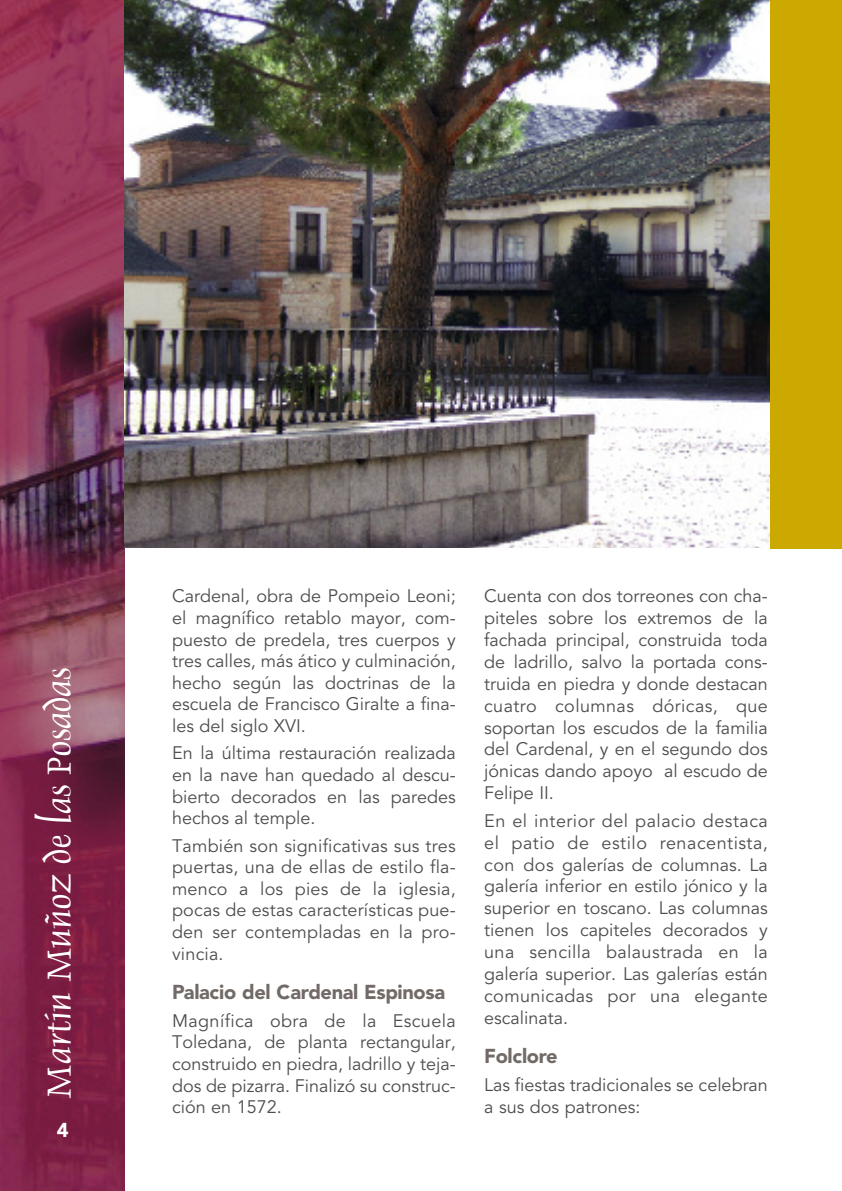
<style>
.page{position:relative;width:842px;height:1191px;background:#fff}
.page>*{position:absolute;margin:0;border:0;box-sizing:border-box;transform-origin:0 0}
.t1{font:38.8px "Dauphin Plain";color:#fff}
.t2{font:900 20px "Avenir";letter-spacing:-.02em;color:#726a66}
.t3{font:900 20px "Avenir";color:#fff}
.t4{font:18px/21.8px "Avenir";color:#4d4d4d;text-align:justify}
</style>
<div class="page">
<img style="left:0;top:0;width:125px;height:1191px">
<img style="left:125px;top:0;width:645px;height:548px">
<div style="left:770px;top:0;width:72px;height:549px;background:#cba900"></div>
<h1 class="t1" style="left:42px;top:1099px;width:433px;rotate:-90deg">Martín Muñoz de las Posadas</h1>
<p class="t3" style="left:57px;top:1117px;width:13px">4</p>
<p class="t4" style="left:172px;top:586px;width:285px">Cardenal, obra de Pompeio Leoni; el magnífico retablo mayor, com&shy;puesto de predela, tres cuerpos y tres calles, más ático y culminación, hecho según las doctrinas de la escuela de Francisco Giralte a fina&shy;les del siglo XVI.</p>
<p class="t4" style="left:172px;top:743px;width:285px">En la última restauración realizada en la nave han quedado al descu&shy;bierto decorados en las paredes hechos al temple.</p>
<p class="t4" style="left:172px;top:835px;width:285px">También son significativas sus tres puertas, una de ellas de estilo fla&shy;menco a los pies de la iglesia, pocas de estas características pue&shy;den ser contempladas en la pro&shy;vincia.</p>
<p class="t2" style="left:172px;top:979px;width:274px">Palacio del Cardenal Espinosa</p>
<p class="t4" style="left:172px;top:1010px;width:285px">Magnífica obra de la Escuela Toledana, de planta rectangular, construido en piedra, ladrillo y teja&shy;dos de pizarra. Finalizó su construc&shy;ción en 1572.</p>
<p class="t4" style="left:484px;top:585px;width:285px">Cuenta con dos torreones con cha&shy;piteles sobre los extremos de la fachada principal, construida toda de ladrillo, salvo la portada cons&shy;truida en piedra y donde destacan cuatro columnas dóricas, que soportan los escudos de la familia del Cardenal, y en el segundo dos jónicas dando apoyo al escudo de Felipe II.</p>
<p class="t4" style="left:484px;top:810px;width:285px">En el interior del palacio destaca el patio de estilo renacentista, con dos galerías de columnas. La galería inferior en estilo jónico y la superior en toscano. Las columnas tienen los capiteles decorados y una sencilla balaustrada en la galería superior. Las galerías están comunicadas por una elegante escalinata.</p>
<p class="t2" style="left:484px;top:1044px;width:75px">Folclore</p>
<p class="t4" style="left:484px;top:1074px;width:285px">Las fiestas tradicionales se celebran a sus dos patrones:</p>
</div>
